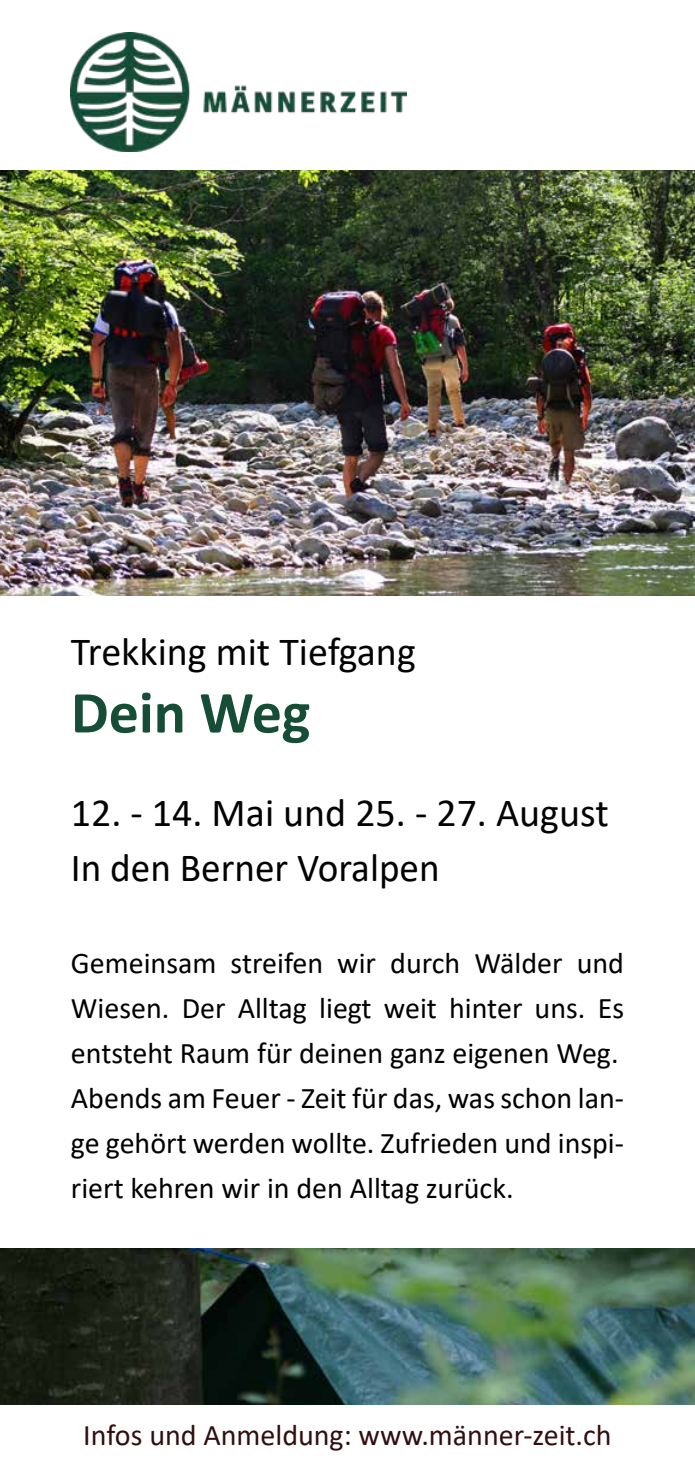
<style>
.page{position:relative;width:695px;height:1475px;background:#fff}
.page>*{position:absolute;margin:0;border:0;box-sizing:border-box;transform-origin:0 0}
.t1{font:700 60px "Calibri";color:#154d37}
.t2{font:40px/55px "Calibri";color:#020203}
.t3{font:30px/45px "Calibri";color:#000}
.t4{font:30px "Calibri";color:#310e0f}
</style>
<div class="page">
<img style="left:0;top:170px;width:694px;height:425px">
<img style="left:71px;top:33px;width:335px;height:118px">
<img style="left:0;top:1248px;width:694px;height:155px">
<h2 class="t2" style="left:71px;top:623px;width:346px">Trekking mit Tiefgang</h2>
<h1 class="t1" style="left:71px;top:670px;width:241px">Dein Weg</h1>
<h2 class="t2" style="left:71px;top:784px;width:539px">12. - 14. Mai und 25. - 27. August<br>In den Berner Voralpen</h2>
<p class="t3" style="left:71px;top:939px;width:554px">Gemeinsam streifen wir durch Wälder und Wiesen. Der Alltag liegt weit hinter uns. Es entsteht Raum für deinen ganz eigenen Weg.<br>Abends am Feuer - Zeit für das, was schon lan&shy;ge gehört werden wollte. Zufrieden und inspi&shy;riert kehren wir in den Alltag zurück.</p>
<p class="t4" style="left:83px;top:1413px;width:529px">Infos und Anmeldung: www.männer-zeit.ch</p>
</div>
